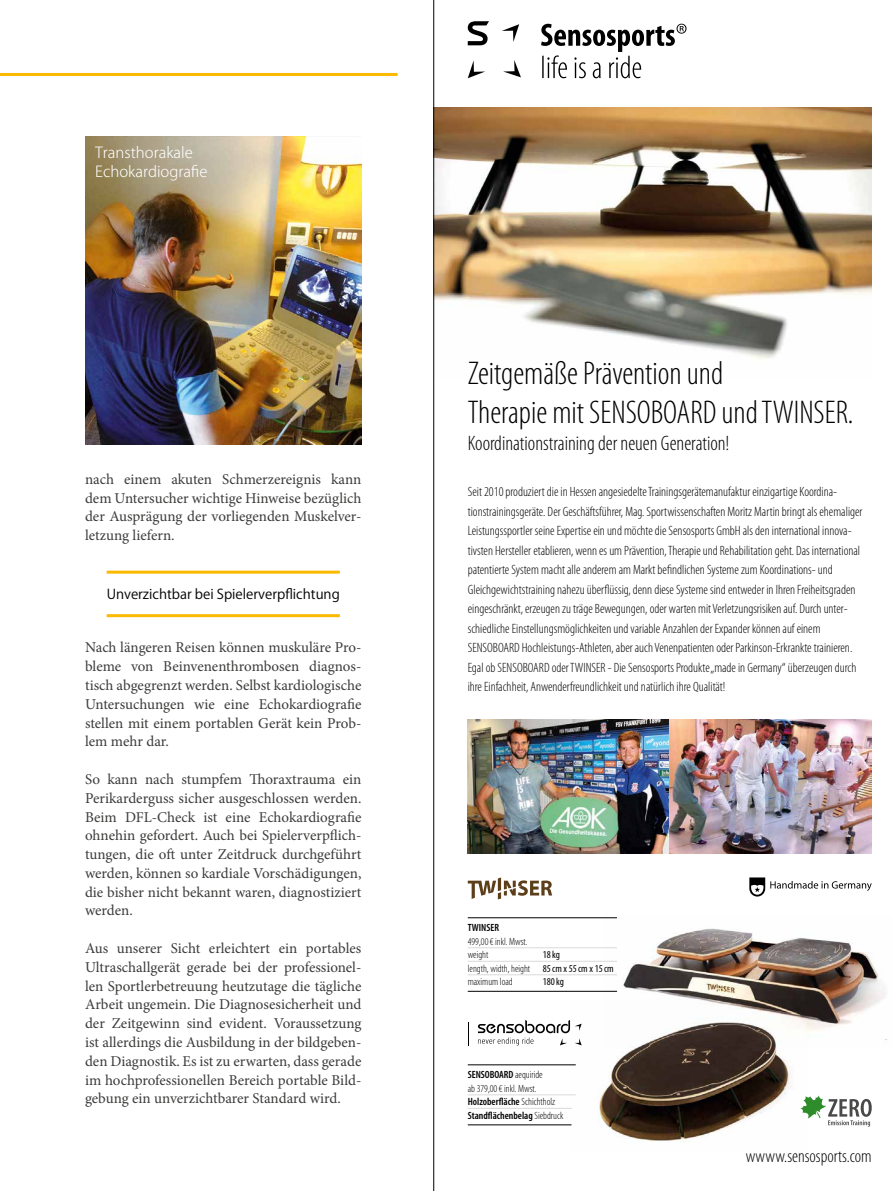
<style>
.page{position:relative;width:893px;height:1191px;background:#fff}
.page>*{position:absolute;margin:0;border:0;box-sizing:border-box;transform-origin:0 0}
.t1{font:300 condensed 33px/39px "Myriad Pro";color:#000}
.t2{font:300 condensed 21px "Myriad Pro";color:#000}
.t3{font:300 condensed 18px "Myriad Pro";color:#000}
.t4{font:15px/18.8px "Minion Pro";color:#3b3b3a;text-align:justify}
.t5{font:300 15px/18.8px "Koz Go Pro";color:#fff}
.t6{font:300 condensed 13.5px/19.5px "Myriad Pro";color:#000}
.t7{font:13.5px "Koz Go Pro";color:#000}
.t8{font:300 condensed 10.5px/13.5px "Myriad Pro";color:#000}
.t9{font:600 condensed 10.5px "Myriad Pro";color:#000}
.t10{font:condensed 10.5px "Myriad Pro";color:#000}
.s1{font-weight:400}
.s2{font-weight:600}
</style>
<div class="page">
<hr style="left:0;top:73px;width:398px;height:3px;background:#fbba00">
<hr style="left:107px;top:570px;width:233px;height:3px;background:#fbba00">
<hr style="left:107px;top:614px;width:233px;height:3px;background:#fbba00">
<img style="left:85px;top:136px;width:277px;height:308px">
<img style="left:434px;top:0;width:453px;height:1191px">
<p class="t5" style="left:95px;top:143px;width:114px">Transthorakale<br>Echokardiografie</p>
<p class="t4" style="left:85px;top:469px;width:278px">nach einem akuten Schmerzereignis kann dem Untersucher wichtige Hinweise bezüglich der Ausprägung der vorliegenden Muskelver&shy;letzung liefern.</p>
<p class="t7" style="left:107px;top:585px;width:235px">Unverzichtbar bei Spielerverpflichtung</p>
<p class="t4" style="left:85px;top:638px;width:278px">Nach längeren Reisen können muskuläre Pro&shy;bleme von Beinvenenthrombosen diagnos&shy;tisch abgegrenzt werden. Selbst kardiologische Untersuchungen wie eine Echokardiografie stellen mit einem portablen Gerät kein Prob&shy;lem mehr dar.</p>
<p class="t4" style="left:85px;top:770px;width:278px">So kann nach stumpfem Thoraxtrauma ein Perikarderguss sicher ausgeschlossen werden.<br>Beim DFL-Check ist eine Echokardiografie ohnehin gefordert. Auch bei Spielerverpflich&shy;tungen, die oft unter Zeitdruck durchgeführt werden, können so kardiale Vorschädigungen, die bisher nicht bekannt waren, diagnostiziert werden.</p>
<p class="t4" style="left:85px;top:939px;width:278px">Aus unserer Sicht erleichtert ein portables Ultraschallgerät gerade bei der professionel&shy;len Sportlerbetreuung heutzutage die tägliche Arbeit ungemein. Die Diagnosesicherheit und der Zeitgewinn sind evident. Voraussetzung ist allerdings die Ausbildung in der bildgeben&shy;den Diagnostik. Es ist zu erwarten, dass gerade im hochprofessionellen Bereich portable Bild&shy;gebung ein unverzichtbarer Standard wird.</p>
<h1 class="t1" style="left:468px;top:353px;width:387px">Zeitgemäße Prävention und<br>Therapie mit SENSOBOARD und TWINSER.</h1>
<h2 class="t2" style="left:468px;top:430px;width:263px">Koordinationstraining der neuen Generation!</h2>
<p class="t6" style="left:468px;top:482px;width:396px">Seit 2010 produziert die in Hessen angesiedelte Trainingsgerätemanufaktur einzigartige Koordina&shy;tionstrainingsgeräte. Der Geschäftsführer, Mag. Sportwissenschaften Moritz Martin bringt als ehemaliger Leistungssportler seine Expertise ein und möchte die Sensosports GmbH als den international innova&shy;tivsten Hersteller etablieren, wenn es um Prävention, Therapie und Rehabilitation geht. Das international patentierte System macht alle anderem am Markt befindlichen Systeme zum Koordinations- und Gleichgewichtstraining nahezu überflüssig, denn diese Systeme sind entweder in Ihren Freiheitsgraden eingeschränkt, erzeugen zu träge Bewegungen, oder warten mit Verletzungsrisiken auf. Durch unter&shy;schiedliche Einstellungsmöglichkeiten und variable Anzahlen der Expander können auf einem SENSOBOARD Hochleistungs-Athleten, aber auch Venenpatienten oder Parkinson-Erkrankte trainieren.<br>Egal ob SENSOBOARD oder TWINSER - Die Sensosports Produkte „made in Germany“ überzeugen durch ihre Einfachheit, Anwenderfreundlichkeit und natürlich ihre Qualität!</p>
<p class="t9" style="left:468px;top:921px;width:33px">TWINSER</p>
<p class="t8" style="left:468px;top:934px;width:61px">499,00€ inkl. Mwst. weight</p>
<p class="t8" style="left:468px;top:948px;width:148px;text-indent:75px"><span class="s1">18kg<br></span>length, width, height <span class="s1">85cm x 55cm x 15cm </span>maximum load</p>
<p class="t10" style="left:543px;top:975px;width:23px">180kg</p>
<p class="t8" style="left:468px;top:1068px;width:97px"><span class="s2">SENSOBOARD</span> aequiride<br>ab 379,00€ inkl. Mwst.<br><span class="s2">Holzoberfläche</span> Schichtholz<br><span class="s2">Standflächenbelag</span> Siebdruck</p>
<p class="t3" style="left:746px;top:1145px;width:128px">wwww.sensosports.com</p>
</div>
